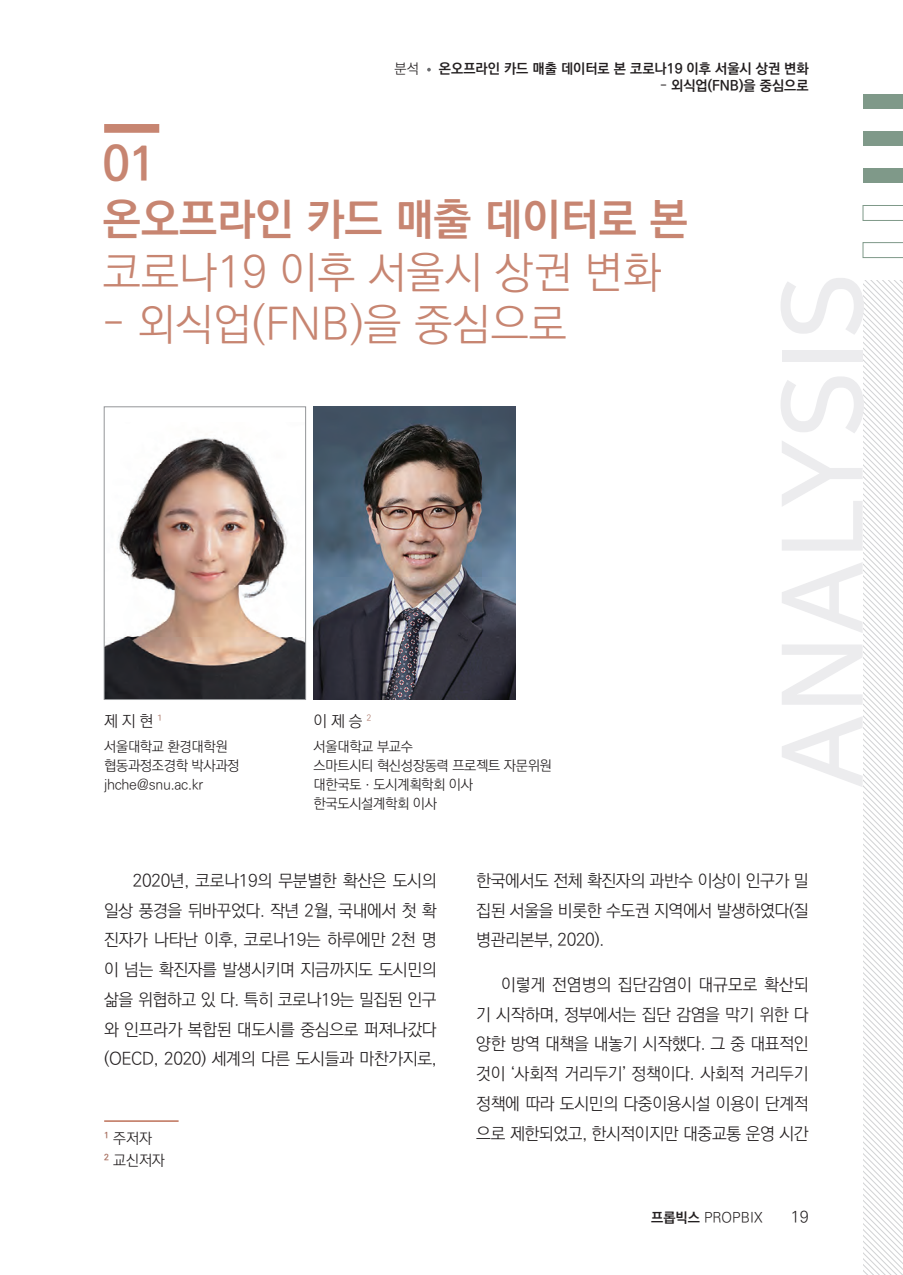
<style>
.page{position:relative;width:903px;height:1275px;background:#fff}
.page>*{position:absolute;margin:0;border:0;box-sizing:border-box;transform-origin:0 0}
.t1{font:700 47.25px "Ko Pub World Dotum";color:#c78571}
.t2{font:300 43.75px "Ko Pub World Dotum";color:#c78571}
.t3{font:700 43.75px "Ko Pub World Dotum";color:#c78571}
.t4{font:300 16.97px/29.8px "Ko Pub World Dotum";letter-spacing:-.02em;color:#231f20;text-align:justify}
.t5{font:300 15.75px "Ko Pub World Dotum";color:#231f20}
.t6{font:14.88px/21.9px "Ko Pub Dotum PL";letter-spacing:-.005em;color:#231f20}
.t7{font:300 14px/19.2px "Ko Pub World Dotum";letter-spacing:-.02em;color:#231f20}
.t8{font:700 14px "Ko Pub World Dotum";color:#231f20}
.t9{font:300 14px "Ko Pub World Dotum";color:#231f20}
.s1{color:#a87060}
.s2{font-weight:700}
</style>
<div class="page">
<svg style="left:427px;top:68px;width:4px;height:4px"></svg>
<svg style="left:863px;top:281px;width:40px;height:994px"></svg>
<div style="left:863px;top:94px;width:40px;height:15px;background:#7f9989"></div>
<div style="left:863px;top:131px;width:40px;height:15px;background:#7f9989"></div>
<div style="left:863px;top:168px;width:40px;height:15px;background:#7f9989"></div>
<svg style="left:863px;top:205px;width:40px;height:16px"></svg>
<svg style="left:863px;top:242px;width:40px;height:16px"></svg>
<div style="left:104px;top:124px;width:55px;height:9px;background:#c78571"></div>
<hr style="left:104px;top:1120px;width:75px;height:2px;background:#c78571">
<img style="left:106px;top:438px;width:198px;height:260px">
<div style="left:104px;top:407px;width:202px;height:293px;border:1px solid #939598"></div>
<img style="left:314px;top:407px;width:201px;height:293px">
<p class="t7" style="left:394px;top:60px;width:26px">분석</p>
<p class="t8" style="left:439px;top:59px;width:371px">온오프라인 카드 매출 데이터로 본 코로나19 이후 서울시 상권 변화</p>
<p class="t8" style="left:660px;top:76px;width:150px">– 외식업(FNB)을 중심으로</p>
<h1 class="t1" style="left:103px;top:131px;width:55px">01</h1>
<h2 class="t3" style="left:103px;top:188px;width:586px">온오프라인 카드 매출 데이터로 본</h2>
<h2 class="t2" style="left:103px;top:242px;width:559px">코로나19 이후 서울시 상권 변화</h2>
<h2 class="t2" style="left:103px;top:294px;width:466px">– 외식업(FNB)을 중심으로</h2>
<p class="t5" style="left:104px;top:710px;width:60px">제 지 현 <span class="s1">¹</span></p>
<p class="t7" style="left:104px;top:737px;width:137px">서울대학교 환경대학원 협동과정조경학 박사과정 jhche@snu.ac.kr</p>
<p class="t5" style="left:314px;top:710px;width:60px">이 제 승 <span class="s1">²</span></p>
<p class="t7" style="left:314px;top:737px;width:240px">서울대학교 부교수<br>스마트시티 혁신성장동력 프로젝트 자문위원 대한국토ㆍ도시계획학회 이사 한국도시설계학회 이사</p>
<p class="t4" style="left:104px;top:866px;width:334px;text-indent:29px">2020년, 코로나19의 무분별한 확산은 도시의 일상 풍경을 뒤바꾸었다. 작년 2월, 국내에서 첫 확 진자가 나타난 이후, 코로나19는 하루에만 2천 명 이 넘는 확진자를 발생시키며 지금까지도 도시민의 삶을 위협하고 있 다. 특히 코로나19는 밀집된 인구 와 인프라가 복합된 대도시를 중심으로 퍼져나갔다 (OECD, 2020) 세계의 다른 도시들과 마찬가지로,</p>
<p class="t6" style="left:104px;top:1128px;width:62px"><sup>1</sup> 주저자<br><sup>2</sup> 교신저자</p>
<p class="t4" style="left:476px;top:866px;width:334px">한국에서도 전체 확진자의 과반수 이상이 인구가 밀 집된 서울을 비롯한 수도권 지역에서 발생하였다(질 병관리본부, 2020).</p>
<p class="t4" style="left:476px;top:970px;width:334px;text-indent:25px">이렇게 전염병의 집단감염이 대규모로 확산되 기 시작하며, 정부에서는 집단 감염을 막기 위한 다 양한 방역 대책을 내놓기 시작했다. 그 중 대표적인 것이 ‘사회적 거리두기’ 정책이다. 사회적 거리두기 정책에 따라 도시민의 다중이용시설 이용이 단계적 으로 제한되었고, 한시적이지만 대중교통 운영 시간</p>
<p class="t9" style="left:651px;top:1207px;width:113px"><span class="s2">프롭빅스</span> PROPBIX</p>
<p class="t5" style="left:791px;top:1206px;width:19px">19</p>
</div>
